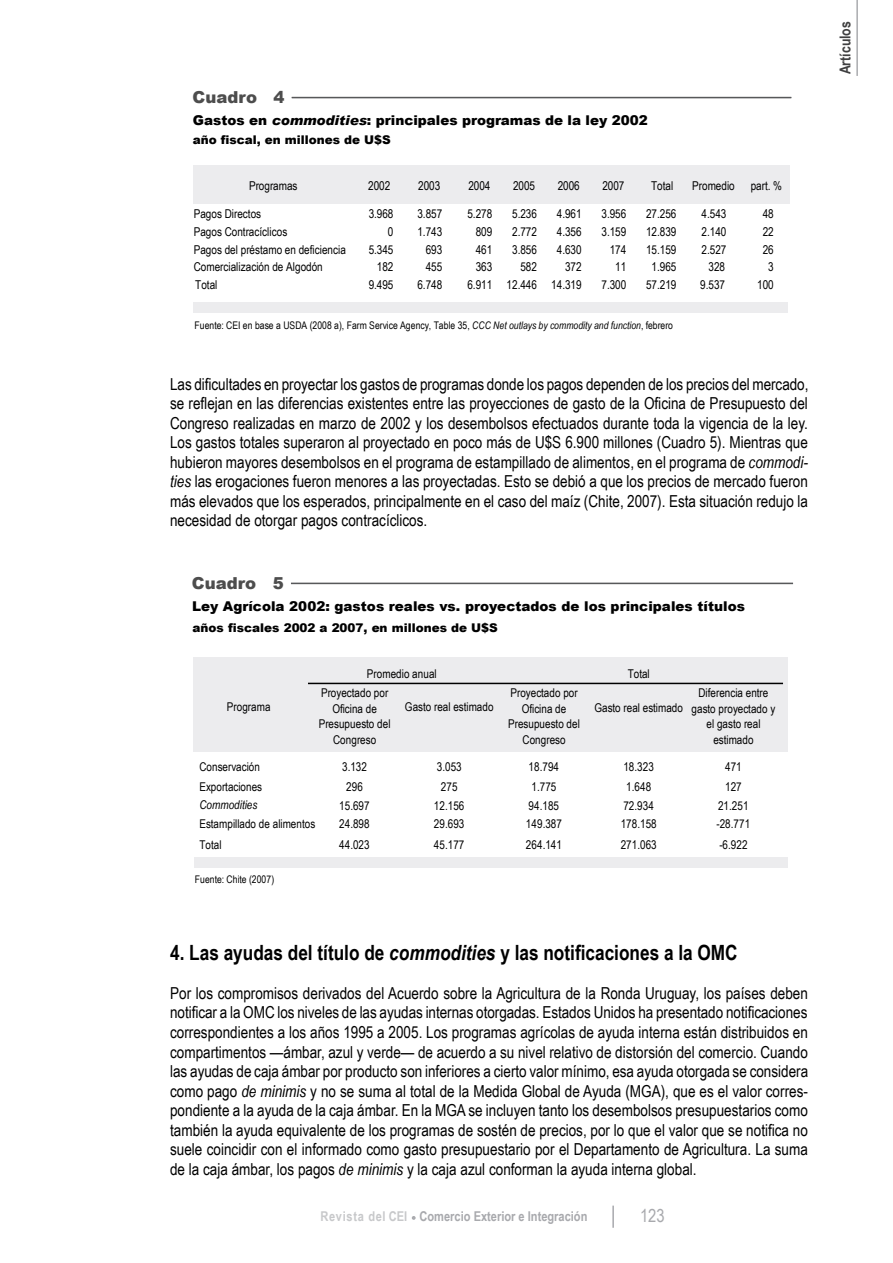
<style>
.page{position:relative;width:893px;height:1263px;background:#fff}
.page>*{position:absolute;margin:0;border:0;box-sizing:border-box;transform-origin:0 0}
.subtitulo{font:700 21px "Arial Narrow";color:#000}
.t1{font:18px "Arial Narrow";color:#a8a9ad}
.cuerpo_central{font:16.5px/19.5px "Arial Narrow";color:#000;text-align:justify}
.t2{font:900 16.5px "Arial";color:#4d4d4d}
.t3{font:700 15px "Arial Narrow";color:#3f3f40}
.t4{font:900 13.5px "Arial";letter-spacing:.005em;color:#000}
.t5{font:700 13.5px "Arial Narrow";color:#a8a9ad}
.t6{font:12.15px/15.5px "Arial Narrow";color:#000;text-align:center}
.t7{font:italic 12.15px "Arial Narrow";letter-spacing:.005em;color:#000}
.t8{font:900 12px "Arial";color:#000}
.t9{font:10.5px "Arial Narrow";letter-spacing:.005em;color:#000}
.s1{font-style:italic}
.s2{color:#c7c8ca}
</style>
<div class="page">
<hr style="left:612px;top:1205px;width:2px;height:23px;background:#a8a9ad">
<hr style="left:856px;top:0;width:2px;height:76px;background:#aaabaf">
<svg style="left:412px;top:1216px;width:4px;height:4px"></svg>
<div style="left:193px;top:166px;width:597px;height:38px;background:#ececee"></div>
<hr style="left:292px;top:97px;width:499px;height:1px;background:#57585a">
<div style="left:193px;top:303px;width:595px;height:10px;background:#ececee"></div>
<div style="left:193px;top:657px;width:595px;height:95px;background:#ececee"></div>
<hr style="left:291px;top:583px;width:502px;height:1px;background:#57585a">
<div style="left:194px;top:857px;width:594px;height:10px;background:#ececee"></div>
<hr style="left:308px;top:683px;width:475px;height:1px;background:#000">
<p class="t2" style="left:193px;top:85px;width:93px">Cuadro 4</p>
<p class="t4" style="left:193px;top:110px;width:457px">Gastos en <span class="s1">commodities</span>: principales programas de la ley 2002</p>
<p class="t8" style="left:193px;top:131px;width:199px">año fiscal, en millones de U$S</p>
<p class="t6" style="left:249px;top:177px;width:50px">Programas</p>
<p class="t6" style="left:368px;top:177px;width:24px">2002</p>
<p class="t6" style="left:418px;top:177px;width:24px">2003</p>
<p class="t6" style="left:468px;top:177px;width:24px">2004</p>
<p class="t6" style="left:513px;top:177px;width:24px">2005</p>
<p class="t6" style="left:558px;top:177px;width:24px">2006</p>
<p class="t6" style="left:602px;top:177px;width:24px">2007</p>
<p class="t6" style="left:651px;top:177px;width:24px">Total</p>
<p class="t6" style="left:692px;top:177px;width:44px">Promedio</p>
<p class="t6" style="left:751px;top:177px;width:33px">part. %</p>
<p class="t6" style="left:194px;top:206px;width:69px">Pagos Directos</p>
<p class="t6" style="left:369px;top:206px;width:26px">3.968</p>
<p class="t6" style="left:417px;top:206px;width:26px">3.857</p>
<p class="t6" style="left:467px;top:206px;width:26px">5.278</p>
<p class="t6" style="left:512px;top:206px;width:26px">5.236</p>
<p class="t6" style="left:557px;top:206px;width:26px">4.961</p>
<p class="t6" style="left:601px;top:206px;width:26px">3.956</p>
<p class="t6" style="left:646px;top:206px;width:32px">27.256</p>
<p class="t6" style="left:702px;top:206px;width:26px">4.543</p>
<p class="t6" style="left:763px;top:206px;width:13px">48</p>
<p class="t6" style="left:194px;top:224px;width:95px">Pagos Contracíclicos</p>
<p class="t6" style="left:388px;top:224px;width:7px">0</p>
<p class="t6" style="left:417px;top:224px;width:26px">1.743</p>
<p class="t6" style="left:476px;top:224px;width:18px">809</p>
<p class="t6" style="left:512px;top:224px;width:26px">2.772</p>
<p class="t6" style="left:557px;top:224px;width:26px">4.356</p>
<p class="t6" style="left:601px;top:224px;width:26px">3.159</p>
<p class="t6" style="left:646px;top:224px;width:32px">12.839</p>
<p class="t6" style="left:702px;top:224px;width:26px">2.140</p>
<p class="t6" style="left:763px;top:224px;width:13px">22</p>
<p class="t6" style="left:194px;top:241px;width:154px">Pagos del préstamo en deficiencia</p>
<p class="t6" style="left:369px;top:241px;width:26px">5.345</p>
<p class="t6" style="left:426px;top:241px;width:18px">693</p>
<p class="t6" style="left:476px;top:241px;width:18px">461</p>
<p class="t6" style="left:512px;top:241px;width:26px">3.856</p>
<p class="t6" style="left:557px;top:241px;width:26px">4.630</p>
<p class="t6" style="left:610px;top:241px;width:18px">174</p>
<p class="t6" style="left:646px;top:241px;width:32px">15.159</p>
<p class="t6" style="left:702px;top:241px;width:26px">2.527</p>
<p class="t6" style="left:763px;top:241px;width:13px">26</p>
<p class="t6" style="left:194px;top:259px;width:130px">Comercialización de Algodón</p>
<p class="t6" style="left:377px;top:259px;width:18px">182</p>
<p class="t6" style="left:426px;top:259px;width:18px">455</p>
<p class="t6" style="left:476px;top:259px;width:18px">363</p>
<p class="t6" style="left:520px;top:259px;width:18px">582</p>
<p class="t6" style="left:565px;top:259px;width:18px">372</p>
<p class="t6" style="left:615px;top:259px;width:13px">11</p>
<p class="t6" style="left:652px;top:259px;width:26px">1.965</p>
<p class="t6" style="left:709px;top:259px;width:18px">328</p>
<p class="t6" style="left:768px;top:259px;width:7px">3</p>
<p class="t6" style="left:369px;top:277px;width:26px">9.495</p>
<p class="t6" style="left:417px;top:277px;width:26px">6.748</p>
<p class="t6" style="left:467px;top:277px;width:116px">6.911 12.446 14.319</p>
<p class="t6" style="left:601px;top:277px;width:26px">7.300</p>
<p class="t6" style="left:646px;top:277px;width:32px">57.219</p>
<p class="t6" style="left:700px;top:277px;width:26px">9.537</p>
<p class="t6" style="left:757px;top:277px;width:18px">100</p>
<p class="t9" style="left:194px;top:317px;width:480px">Fuente: CEI en base a USDA (2008 a), Farm Service Agency, Table 35, <span class="s1">CCC Net outlays by commodity and function</span>, febrero</p>
<p class="t6" style="left:195px;top:276px;width:24px">Total</p>
<p class="cuerpo_central" style="left:170px;top:373px;width:640px">Las dificultades en proyectar los gastos de programas donde los pagos dependen de los precios del mercado, se reflejan en las diferencias existentes entre las proyecciones de gasto de la Oficina de Presupuesto del Congreso realizadas en marzo de 2002 y los desembolsos efectuados durante toda la vigencia de la ley.<br>Los gastos totales superaron al proyectado en poco más de U$S 6.900 millones (Cuadro 5). Mientras que hubieron mayores desembolsos en el programa de estampillado de alimentos, en el programa de <span class="s1">commodi&shy;ties</span> las erogaciones fueron menores a las proyectadas. Esto se debió a que los precios de mercado fueron más elevados que los esperados, principalmente en el caso del maíz (Chite, 2007). Esta situación redujo la necesidad de otorgar pagos contracíclicos.</p>
<p class="t2" style="left:192px;top:571px;width:93px">Cuadro 5</p>
<p class="t4" style="left:192px;top:596px;width:554px">Ley Agrícola 2002: gastos reales vs. proyectados de los principales títulos</p>
<p class="t8" style="left:193px;top:619px;width:307px">años fiscales 2002 a 2007, en millones de U$S</p>
<p class="t6" style="left:227px;top:699px;width:45px">Programa</p>
<p class="t6" style="left:367px;top:666px;width:71px">Promedio anual</p>
<p class="t6" style="left:628px;top:666px;width:24px">Total</p>
<p class="t6" style="left:319px;top:684px;width:73px">Proyectado por<br>Oficina de<br>Presupuesto del<br>Congreso</p>
<p class="t6" style="left:405px;top:698px;width:90px">Gasto real estimado</p>
<p class="t6" style="left:508px;top:684px;width:73px">Proyectado por<br>Oficina de<br>Presupuesto del<br>Congreso</p>
<p class="t6" style="left:594px;top:699px;width:90px">Gasto real estimado</p>
<p class="t6" style="left:692px;top:684px;width:85px">Diferencia entre gasto proyectado y el gasto real estimado</p>
<p class="t6" style="left:199px;top:759px;width:62px">Conservación</p>
<p class="t6" style="left:342px;top:759px;width:26px">3.132</p>
<p class="t6" style="left:437px;top:759px;width:26px">3.053</p>
<p class="t6" style="left:529px;top:759px;width:32px">18.794</p>
<p class="t6" style="left:623px;top:759px;width:32px">18.323</p>
<p class="t6" style="left:725px;top:759px;width:18px">471</p>
<p class="t6" style="left:199px;top:778px;width:64px">Exportaciones</p>
<p class="t6" style="left:346px;top:778px;width:18px">296</p>
<p class="t6" style="left:441px;top:778px;width:18px">275</p>
<p class="t6" style="left:531px;top:778px;width:26px">1.775</p>
<p class="t6" style="left:626px;top:778px;width:26px">1.648</p>
<p class="t6" style="left:725px;top:778px;width:18px">127</p>
<p class="t7" style="left:199px;top:796px;width:60px">Commodities</p>
<p class="t6" style="left:339px;top:797px;width:32px">15.697</p>
<p class="t6" style="left:434px;top:797px;width:32px">12.156</p>
<p class="t6" style="left:529px;top:797px;width:32px">94.185</p>
<p class="t6" style="left:623px;top:797px;width:32px">72.934</p>
<p class="t6" style="left:718px;top:797px;width:32px">21.251</p>
<p class="t6" style="left:199px;top:816px;width:117px">Estampillado de alimentos</p>
<p class="t6" style="left:339px;top:816px;width:32px">24.898</p>
<p class="t6" style="left:434px;top:816px;width:32px">29.693</p>
<p class="t6" style="left:526px;top:816px;width:38px">149.387</p>
<p class="t6" style="left:621px;top:816px;width:38px">178.158</p>
<p class="t6" style="left:716px;top:816px;width:35px">-28.771</p>
<p class="t6" style="left:199px;top:836px;width:24px">Total</p>
<p class="t6" style="left:339px;top:836px;width:32px">44.023</p>
<p class="t6" style="left:434px;top:836px;width:32px">45.177</p>
<p class="t6" style="left:526px;top:836px;width:38px">264.141</p>
<p class="t6" style="left:621px;top:836px;width:38px">271.063</p>
<p class="t6" style="left:719px;top:836px;width:30px">-6.922</p>
<p class="t9" style="left:195px;top:872px;width:81px">Fuente: Chite (2007)</p>
<p class="subtitulo" style="left:170px;top:937px;width:569px">4. Las ayudas del título de <span class="s1">commodities</span> y las notificaciones a la OMC</p>
<p class="cuerpo_central" style="left:170px;top:983px;width:640px">Por los compromisos derivados del Acuerdo sobre la Agricultura de la Ronda Uruguay, los países deben notificar a la OMC los niveles de las ayudas internas otorgadas. Estados Unidos ha presentado notificaciones correspondientes a los años 1995 a 2005. Los programas agrícolas de ayuda interna están distribuidos en compartimentos —ámbar, azul y verde— de acuerdo a su nivel relativo de distorsión del comercio. Cuando las ayudas de caja ámbar por producto son inferiores a cierto valor mínimo, esa ayuda otorgada se considera como pago <span class="s1">de minimis</span> y no se suma al total de la Medida Global de Ayuda (MGA), que es el valor corres&shy;pondiente a la ayuda de la caja ámbar. En la MGA se incluyen tanto los desembolsos presupuestarios como también la ayuda equivalente de los programas de sostén de precios, por lo que el valor que se notifica no suele coincidir con el informado como gasto presupuestario por el Departamento de Agricultura. La suma de la caja ámbar, los pagos <span class="s1">de minimis</span> y la caja azul conforman la ayuda interna global.</p>
<p class="t5" style="left:320px;top:1206px;width:269px"><span class="s2">Revista del CEI</span> Comercio Exterior e Integración</p>
<p class="t1" style="left:640px;top:1202px;width:26px">123</p>
<p class="t3" style="left:834px;top:74px;width:55px;rotate:-90deg">Artículos</p>
</div>
